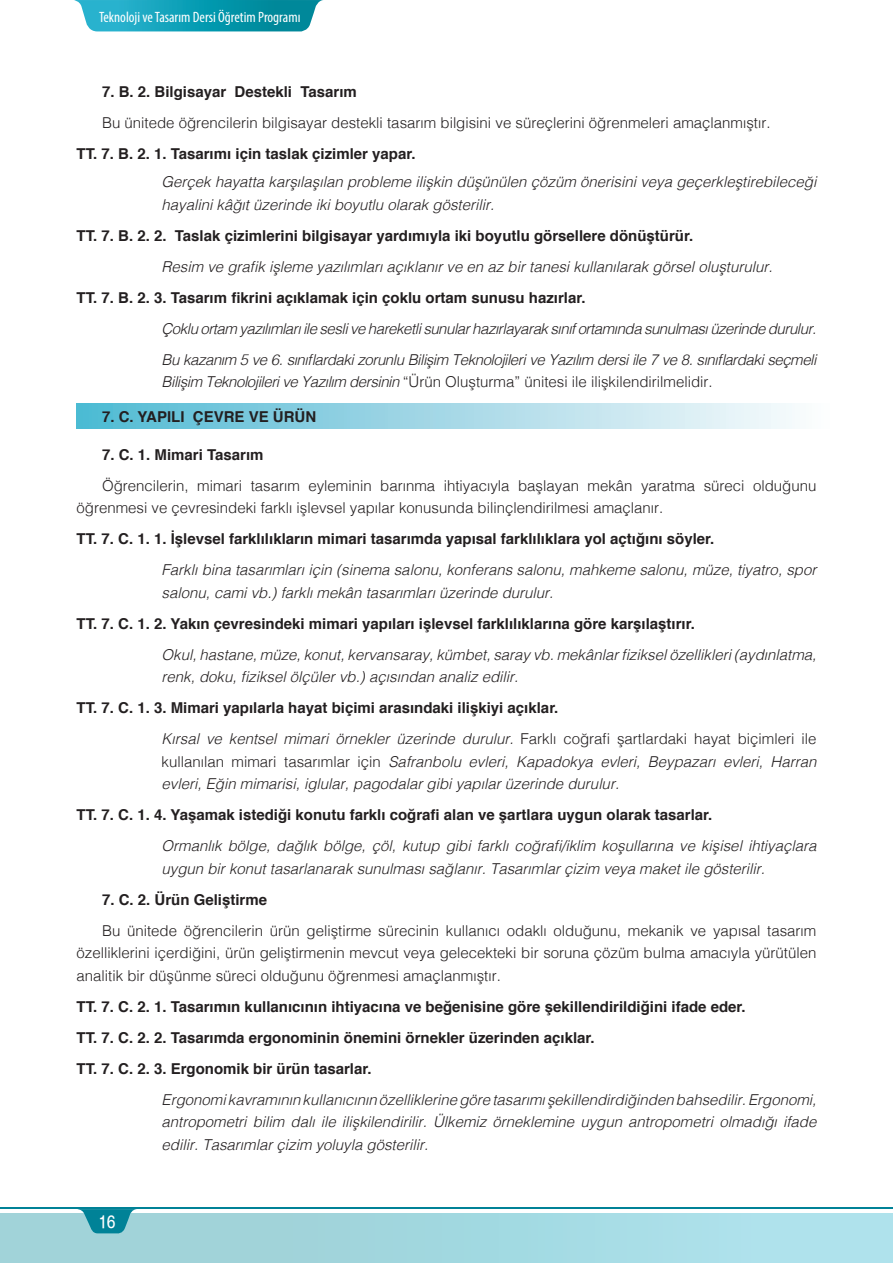
<style>
.page{position:relative;width:893px;height:1263px;background:#fff}
.page>*{position:absolute;margin:0;border:0;box-sizing:border-box;transform-origin:0 0}
.t1{font:18px "Helvetica Nar T Medium";color:#fff}
.t2{font:italic 300 15px/22.5px "Helvetica";color:#231f20}
.t3{font:700 15px "Helvetica";color:#231f20}
.t4{font:300 15px/31px "Helvetica";color:#231f20}
.t5{font:italic 300 15px "Helvetica";letter-spacing:-.03em;color:#231f20}
.t6{font:condensed 15px "Myriad Pro";color:#fff}
.s1{font-style:italic}
.s2{font-weight:700}
.s3{font-style:normal}
.s4{font-weight:700;font-style:normal}
</style>
<div class="page">
<div style="left:0;top:1213px;width:893px;height:50px;background:linear-gradient(to right,#9dcfd4,#aee3ed)"></div>
<hr style="left:0;top:1207px;width:893px;height:2px;background:#008297">
<svg style="left:77px;top:1209px;width:66px;height:25px;background:#45a4b3"></svg>
<svg style="left:74px;top:0;width:249px;height:31px;background:#21a4b9"></svg>
<div style="left:77px;top:403px;width:755px;height:26px;background:linear-gradient(to right,#50b9d3,#fefcfd)"></div>
<p class="t6" style="left:99px;top:8px;width:203px">Teknoloji ve Tasarım Dersi Öğretim Programı</p>
<p class="t3" style="left:102px;top:80px;width:256px">7. B. 2. Bilgisayar Destekli Tasarım</p>
<p class="t4" style="left:102px;top:106px;width:670px">Bu ünitede öğrencilerin bilgisayar destekli tasarım bilgisini ve süreçlerini öğrenmeleri amaçlanmıştır.</p>
<p class="t3" style="left:77px;top:142px;width:341px">TT. 7. B. 2. 1. Tasarımı için taslak çizimler yapar.</p>
<p class="t2" style="left:162px;top:170px;width:656px">Gerçek hayatta karşılaşılan probleme ilişkin düşünülen çözüm önerisini veya geçerkleştirebileceği hayalini kâğıt üzerinde iki boyutlu olarak gösterilir.</p>
<p class="t3" style="left:77px;top:223px;width:618px">TT. 7. B. 2. 2. Taslak çizimlerini bilgisayar yardımıyla iki boyutlu görsellere dönüştürür.</p>
<p class="t2" style="left:162px;top:254px;width:612px">Resim ve grafik işleme yazılımları açıklanır ve en az bir tanesi kullanılarak görsel oluşturulur.</p>
<p class="t3" style="left:77px;top:285px;width:511px">TT. 7. B. 2. 3. Tasarım fikrini açıklamak için çoklu ortam sunusu hazırlar.</p>
<p class="t5" style="left:162px;top:316px;width:656px">Çoklu ortam yazılımları ile sesli ve hareketli sunular hazırlayarak sınıf ortamında sunulması üzerinde durulur.</p>
<p class="t5" style="left:162px;top:347px;width:656px">Bu kazanım 5 ve 6. sınıflardaki zorunlu Bilişim Teknolojileri ve Yazılım dersi ile 7 ve 8. sınıflardaki seçmeli</p>
<p class="t4" style="left:162px;top:365px;width:553px"><span class="s1">Bilişim Teknolojileri ve Yazılım dersinin</span> “Ürün Oluşturma” ünitesi ile ilişkilendirilmelidir.</p>
<p class="t3" style="left:102px;top:404px;width:216px">7. C. YAPILI ÇEVRE VE ÜRÜN</p>
<p class="t4" style="left:102px;top:438px;width:716px"><span class="s2">7. C. 1. Mimari Tasarım<br></span>Öğrencilerin, mimari tasarım eyleminin barınma ihtiyacıyla başlayan mekân yaratma süreci olduğunu</p>
<p class="t4" style="left:77px;top:491px;width:588px">öğrenmesi ve çevresindeki farklı işlevsel yapılar konusunda bilinçlendirilmesi amaçlanır.</p>
<p class="t3" style="left:77px;top:527px;width:639px">TT. 7. C. 1. 1. İşlevsel farklılıkların mimari tasarımda yapısal farklılıklara yol açtığını söyler.</p>
<p class="t2" style="left:162px;top:558px;width:656px">Farklı bina tasarımları için (sinema salonu, konferans salonu, mahkeme salonu, müze, tiyatro, spor</p>
<p class="t2" style="left:162px;top:580px;width:393px">salonu, cami vb.) farklı mekân tasarımları üzerinde durulur.</p>
<p class="t3" style="left:77px;top:611px;width:620px">TT. 7. C. 1. 2. Yakın çevresindeki mimari yapıları işlevsel farklılıklarına göre karşılaştırır.</p>
<p class="t2" style="left:162px;top:642px;width:656px">Okul, hastane, müze, konut, kervansaray, kümbet, saray vb. mekânlar fiziksel özellikleri (aydınlatma,</p>
<p class="t2" style="left:162px;top:665px;width:358px">renk, doku, fiziksel ölçüler vb.) açısından analiz edilir.</p>
<p class="t3" style="left:77px;top:696px;width:483px">TT. 7. C. 1. 3. Mimari yapılarla hayat biçimi arasındaki ilişkiyi açıklar.</p>
<p class="t2" style="left:162px;top:727px;width:656px">Kırsal ve kentsel mimari örnekler üzerinde durulur. <span class="s3">Farklı coğrafi şartlardaki hayat biçimleri ile</span></p>
<p class="t2" style="left:162px;top:749px;width:656px"><span class="s3">kullanılan mimari tasarımlar için</span> Safranbolu evleri, Kapadokya evleri, Beypazarı evleri, Harran evleri, Eğin mimarisi, iglular, pagodalar gibi yapılar üzerinde durulur.</p>
<p class="t2" style="left:162px;top:799px;width:656px;line-height:31px;text-indent:-85px"><span class="s4">TT. 7. C. 1. 4. Yaşamak istediği konutu farklı coğrafi alan ve şartlara uygun olarak tasarlar.<br></span>Ormanlık bölge, dağlık bölge, çöl, kutup gibi farklı coğrafi/iklim koşullarına ve kişisel ihtiyaçlara</p>
<p class="t2" style="left:162px;top:856px;width:605px">uygun bir konut tasarlanarak sunulması sağlanır. Tasarımlar çizim veya maket ile gösterilir.</p>
<p class="t4" style="left:102px;top:883px;width:716px"><span class="s2">7. C. 2. Ürün Geliştirme<br></span>Bu ünitede öğrencilerin ürün geliştirme sürecinin kullanıcı odaklı olduğunu, mekanik ve yapısal tasarım</p>
<p class="t4" style="left:77px;top:941px;width:741px;line-height:22.5px">özelliklerini içerdiğini, ürün geliştirmenin mevcut veya gelecekteki bir soruna çözüm bulma amacıyla yürütülen analitik bir düşünme süreci olduğunu öğrenmesi amaçlanmıştır.</p>
<p class="t3" style="left:77px;top:994px;width:671px">TT. 7. C. 2. 1. Tasarımın kullanıcının ihtiyacına ve beğenisine göre şekillendirildiğini ifade eder.</p>
<p class="t3" style="left:77px;top:1025px;width:520px">TT. 7. C. 2. 2. Tasarımda ergonominin önemini örnekler üzerinden açıklar.</p>
<p class="t3" style="left:77px;top:1056px;width:297px">TT. 7. C. 2. 3. Ergonomik bir ürün tasarlar.</p>
<p class="t2" style="left:162px;top:1087px;width:656px">Ergonomi kavramının kullanıcının özelliklerine göre tasarımı şekillendirdiğinden bahsedilir. Ergonomi,</p>
<p class="t2" style="left:162px;top:1110px;width:656px">antropometri bilim dalı ile ilişkilendirilir. Ülkemiz örneklemine uygun antropometri olmadığı ifade edilir. Tasarımlar çizim yoluyla gösterilir.</p>
<p class="t1" style="left:99px;top:1211px;width:18px">16</p>
</div>
